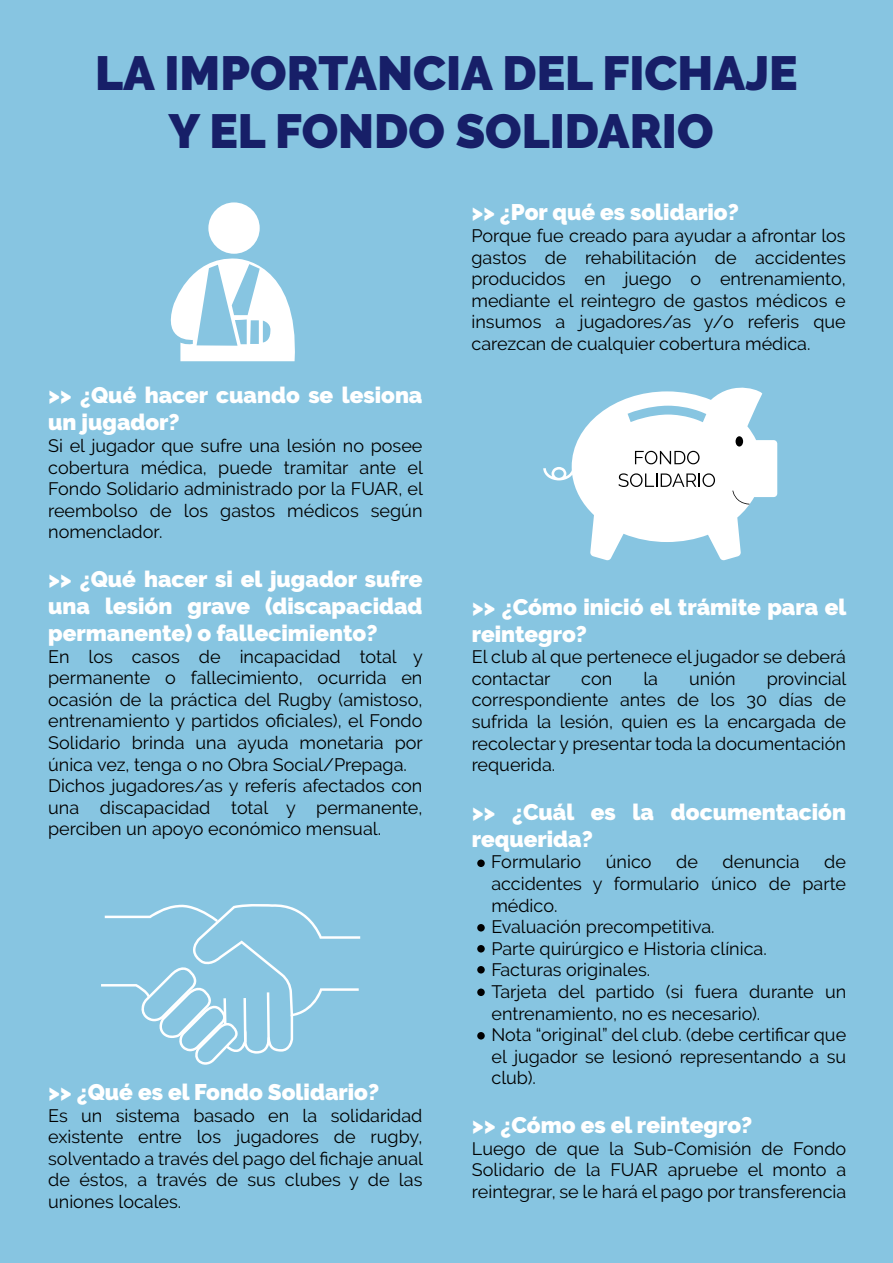
<style>
.page{position:relative;width:893px;height:1263px;background:#87c5e1}
.page>*{position:absolute;margin:0;border:0;box-sizing:border-box;transform-origin:0 0}
.t1{font:900 47.85px/57.3px "Raleway";color:#171f68;text-align:center}
.t2{font:900 22.5px/27px "Raleway";color:#fff}
.t3{font:18px/21.6px "Raleway";color:#000;text-align:justify}
</style>
<div class="page">
<div style="left:477px;top:859px;width:8px;height:8px;background:#000;border-radius:50%"></div>
<div style="left:477px;top:924px;width:8px;height:7px;background:#000;border-radius:50%"></div>
<div style="left:477px;top:945px;width:8px;height:7px;background:#000;border-radius:50%"></div>
<div style="left:477px;top:966px;width:8px;height:7px;background:#000;border-radius:50%"></div>
<div style="left:477px;top:988px;width:8px;height:8px;background:#000;border-radius:50%"></div>
<div style="left:477px;top:1032px;width:8px;height:7px;background:#000;border-radius:50%"></div>
<div style="left:208px;top:202px;width:52px;height:52px;background:#fff;border-radius:50%"></div>
<svg style="left:170px;top:258px;width:125px;height:103px"></svg>
<svg style="left:101px;top:904px;width:259px;height:161px"></svg>
<svg style="left:543px;top:387px;width:234px;height:174px"></svg>
<h1 class="t1" style="left:95px;top:45px;width:704px">LA IMPORTANCIA DEL FICHAJE<br>Y EL FONDO SOLIDARIO</h1>
<p class="t2" style="left:48px;top:382px;width:376px">&gt;&gt; ¿Qué hacer cuando se lesiona un jugador?</p>
<p class="t3" style="left:48px;top:435px;width:376px">Si el jugador que sufre una lesión no posee cobertura médica, puede tramitar ante el Fondo Solidario administrado por la FUAR, el reembolso de los gastos médicos según nomenclador.</p>
<p class="t2" style="left:48px;top:566px;width:376px;text-align:justify">&gt;&gt; ¿Qué hacer si el jugador sufre una lesión grave (discapacidad permanente) o fallecimiento?</p>
<p class="t3" style="left:48px;top:645px;width:376px;text-align:left">En los casos de incapacidad total y permanente o fallecimiento, ocurrida en ocasión de la práctica del Rugby (amistoso, entrenamiento y partidos oficiales), el Fondo Solidario brinda una ayuda monetaria por única vez, tenga o no Obra Social/Prepaga.<br>Dichos jugadores/as y referís afectados con una discapacidad total y permanente, perciben un apoyo económico mensual.</p>
<p class="t2" style="left:48px;top:1079px;width:333px">&gt;&gt; ¿Qué es el Fondo Solidario?</p>
<p class="t3" style="left:48px;top:1104px;width:376px">Es un sistema basado en la solidaridad existente entre los jugadores de rugby, solventado a través del pago del fichaje anual de éstos, a través de sus clubes y de las uniones locales.</p>
<p class="t2" style="left:471px;top:199px;width:269px">&gt;&gt; ¿Por qué es solidario?</p>
<p class="t3" style="left:471px;top:225px;width:376px">Porque fue creado para ayudar a afrontar los gastos de rehabilitación de accidentes producidos en juego o entrenamiento, mediante el reintegro de gastos médicos e insumos a jugadores/as y/o referis que carezcan de cualquier cobertura médica.</p>
<p class="t2" style="left:472px;top:593px;width:376px">&gt;&gt; ¿Cómo inició el trámite para el reintegro?</p>
<p class="t3" style="left:472px;top:646px;width:376px">El club al que pertenece el jugador se deberá contactar</p>
<p class="t3" style="left:472px;top:668px;width:376px;text-indent:295px">provincial correspondiente antes de los 30 días de sufrida la lesión, quien es la encargada de recolectar y presentar toda la documentación requerida.</p>
<p class="t2" style="left:472px;top:798px;width:376px">&gt;&gt; ¿Cuál es la documentación requerida?</p>
<p class="t3" style="left:491px;top:851px;width:91px">Formulario</p>
<p class="t3" style="left:606px;top:851px;width:47px">único</p>
<p class="t3" style="left:676px;top:851px;width:23px">de</p>
<p class="t3" style="left:723px;top:851px;width:79px">denuncia</p>
<p class="t3" style="left:581px;top:668px;width:32px">con</p>
<p class="t3" style="left:643px;top:668px;width:16px">la</p>
<p class="t3" style="left:689px;top:668px;width:48px">unión</p>
<p class="t3" style="left:491px;top:851px;width:356px;text-align:left;text-indent:333px">de accidentes y formulario único de parte médico.<br>Evaluación precompetitiva.<br>Parte quirúrgico e Historia clínica.<br>Facturas originales.<br>Tarjeta del partido (si fuera durante un entrenamiento, no es necesario).<br>Nota “original” del club. (debe certificar que el jugador se lesionó representando a su club).</p>
<p class="t2" style="left:472px;top:1112px;width:282px">&gt;&gt; ¿Cómo es el reintegro?</p>
<p class="t3" style="left:472px;top:1137px;width:376px">Luego de que la Sub-Comisión de Fondo Solidario de la FUAR apruebe el monto a reintegrar, se le hará el pago por transferencia</p>
</div>
